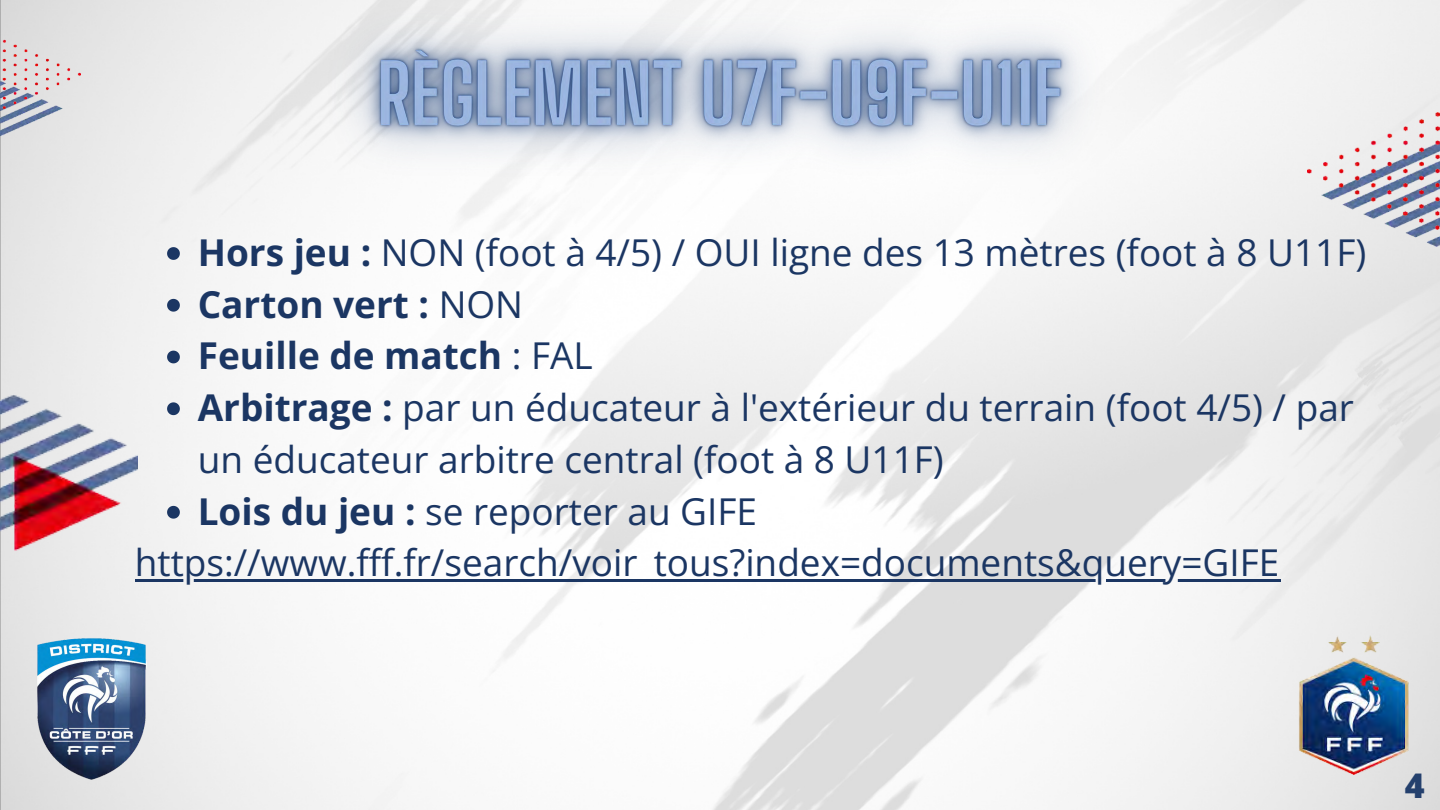
<style>
.page{position:relative;width:1440px;height:810px;background:#fff}
.page>*{position:absolute;margin:0;border:0;box-sizing:border-box;transform-origin:0 0}
.t1{font:37px/51.8px "Open Sans";color:#1b3663}
.t2{font:700 37px "Open Sans";color:#1b3663}
.t3{font:800 34px "Open Sans";color:#24406d}
.s1{font-weight:700}
.s2{font-weight:400}
</style>
<div class="page">
<img style="left:0;top:0;width:1440px;height:810px">
<img style="left:285px;top:0;width:870px;height:234px">
<img style="left:0;top:113px;width:63px;height:30px">
<img style="left:0;top:35px;width:80px;height:78px">
<img style="left:0;top:381px;width:137px;height:170px">
<img style="left:1321px;top:230px;width:118px;height:16px">
<img style="left:1308px;top:113px;width:131px;height:117px">
<svg style="left:167px;top:247px;width:13px;height:13px"></svg>
<svg style="left:167px;top:299px;width:13px;height:13px"></svg>
<svg style="left:167px;top:351px;width:13px;height:12px"></svg>
<svg style="left:167px;top:402px;width:13px;height:13px"></svg>
<svg style="left:167px;top:506px;width:13px;height:13px"></svg>
<hr style="left:135px;top:579px;width:1146px;height:3px;background:#1b3663">
<img style="left:0;top:561px;width:301px;height:249px">
<img style="left:1265px;top:619px;width:175px;height:165px">
<p class="t1" style="left:198px;top:226px;width:1170px"><span class="s1">Hors jeu :</span> NON (foot à 4/5) / OUI ligne des 13 mètres (foot à 8 U11F)</p>
<p class="t2" style="left:198px;top:278px;width:327px">Carton vert : <span class="s2">NON</span></p>
<p class="t2" style="left:198px;top:330px;width:397px">Feuille de match <span class="s2">: FAL</span></p>
<p class="t1" style="left:198px;top:381px;width:1158px"><span class="s1">Arbitrage :</span> par un éducateur à l'extérieur du terrain (foot 4/5) / par un éducateur arbitre central (foot à 8 U11F)</p>
<p class="t1" style="left:198px;top:484px;width:561px"><span class="s1">Lois du jeu :</span> se reporter au GIFE</p>
<p class="t1" style="left:135px;top:536px;width:1146px">https://www.fff.fr/search/voir_tous?index=documents&amp;query=GIFE</p>
<p class="t3" style="left:1405px;top:761px;width:21px">4</p>
</div>
